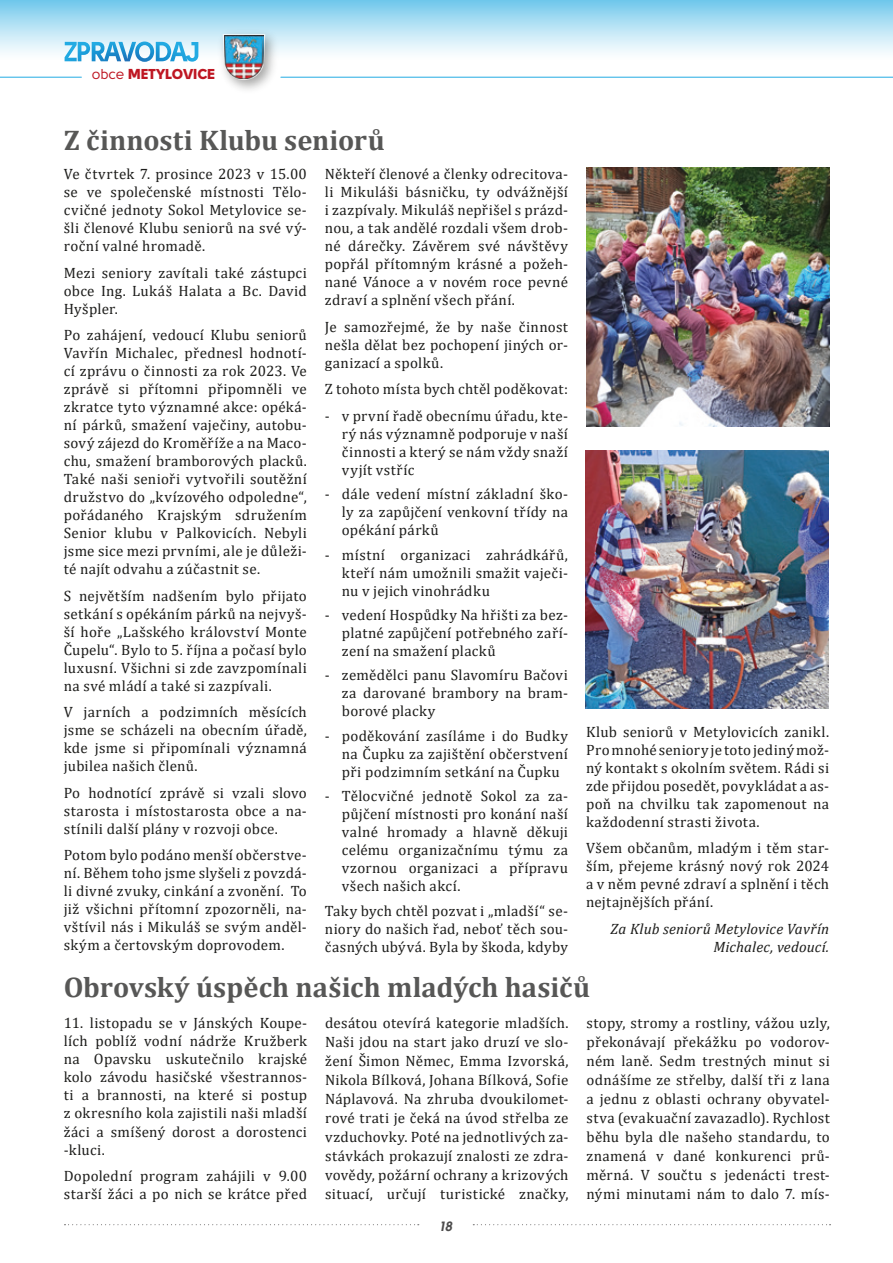
<style>
.page{position:relative;width:893px;height:1263px;background:#fff}
.page>*{position:absolute;margin:0;border:0;box-sizing:border-box;transform-origin:0 0}
.t1{font:700 28.5px "Cambria";letter-spacing:.005em;color:#575756}
.t2{font:15px/18px "Cambria";letter-spacing:.025em;color:#1d1d1b;text-align:justify}
.t3{font:italic 15px/18px "Cambria";letter-spacing:.01em;color:#1d1d1b;text-align:right}
.t4{font:14.4px "Solomon Sans Black";color:#be1622}
.t5{font:13.5px "Solomon Sans Bold Italic";color:#4d4c4c}
.s1{font-family:"Solomon Sans Normal"}
</style>
<div class="page">
<div style="left:0;top:0;width:893px;height:77px;background:linear-gradient(to bottom,#7dcded,#fff)"></div>
<img style="left:214px;top:25px;width:70px;height:65px">
<svg style="left:223px;top:34px;width:42px;height:46px"></svg>
<img style="left:224px;top:36px;width:40px;height:42px">
<svg style="left:65px;top:42px;width:133px;height:20px"></svg>
<hr style="left:281px;top:77px;width:612px;height:1px;background:#23abe3">
<svg style="left:64px;top:1224px;width:355px;height:1px"></svg>
<svg style="left:473px;top:1224px;width:357px;height:1px"></svg>
<hr style="left:0;top:77px;width:81px;height:1px;background:#23abe3">
<img style="left:586px;top:168px;width:244px;height:258px">
<img style="left:585px;top:450px;width:243px;height:258px">
<p class="t4" style="left:92px;top:65px;width:125px"><span class="s1">obce</span> METYLOVICE</p>
<h1 class="t1" style="left:64px;top:120px;width:323px">Z činnosti Klubu seniorů</h1>
<p class="t2" style="left:64px;top:165px;width:245px">Ve čtvrtek 7. prosince 2023 v 15.00 se ve společenské místnosti Tělo&shy;cvičné jednoty Sokol Metylovice se&shy;šli členové Klubu seniorů na své vý&shy;roční valné hromadě.</p>
<p class="t2" style="left:64px;top:264px;width:245px">Mezi seniory zavítali také zástupci obce Ing. Lukáš Halata a Bc. David Hyšpler.</p>
<p class="t2" style="left:64px;top:326px;width:245px">Po zahájení, vedoucí Klubu seniorů Vavřín Michalec, přednesl hodnotí&shy;cí zprávu o činnosti za rok 2023. Ve zprávě si přítomni připomněli ve zkratce tyto významné akce: opéká&shy;ní párků, smažení vaječiny, autobu&shy;sový zájezd do Kroměříže a na Maco&shy;chu, smažení bramborových placků.<br>Také naši senioři vytvořili soutěžní družstvo do „kvízového odpoledne“, pořádaného Krajským sdružením Senior klubu v Palkovicích. Nebyli jsme sice mezi prvními, ale je důleži&shy;té najít odvahu a zúčastnit se.</p>
<p class="t2" style="left:64px;top:587px;width:245px">S největším nadšením bylo přijato setkání s opékáním párků na nejvyš&shy;ší hoře „Lašského království Monte Čupelu“. Bylo to 5. října a počasí bylo luxusní. Všichni si zde zavzpomínali na své mládí a také si zazpívali.</p>
<p class="t2" style="left:64px;top:703px;width:245px">V jarních a podzimních měsících jsme se scházeli na obecním úřadě, kde jsme si připomínali významná jubilea našich členů.</p>
<p class="t2" style="left:64px;top:784px;width:245px">Po hodnotící zprávě si vzali slovo starosta i místostarosta obce a na&shy;stínili další plány v rozvoji obce.</p>
<p class="t2" style="left:64px;top:846px;width:245px">Potom bylo podáno menší občerstve&shy;ní. Během toho jsme slyšeli z povzdá&shy;li divné zvuky, cinkání a zvonění. To již všichni přítomní zpozorněli, na&shy;vštívil nás i Mikuláš se svým anděl&shy;ským a čertovským doprovodem.</p>
<p class="t2" style="left:325px;top:165px;width:245px">Někteří členové a členky odrecitova&shy;li Mikuláši básničku, ty odvážnější i zazpívaly. Mikuláš nepřišel s prázd&shy;nou, a tak andělé rozdali všem drob&shy;né dárečky. Závěrem své návštěvy popřál přítomným krásné a požeh&shy;nané Vánoce a v novém roce pevné zdraví a splnění všech přání.</p>
<p class="t2" style="left:325px;top:318px;width:245px">Je samozřejmé, že by naše činnost nešla dělat bez pochopení jiných or&shy;ganizací a spolků.</p>
<p class="t2" style="left:325px;top:380px;width:245px">Z tohoto místa bych chtěl poděkovat:</p>
<p class="t2" style="left:342px;top:407px;width:228px;text-indent:-17px">- v první řadě obecnímu úřadu, kte&shy;rý nás významně podporuje v naší činnosti a který se nám vždy snaží vyjít vstříc</p>
<p class="t2" style="left:342px;top:485px;width:228px;text-indent:-17px">- dále vedení místní základní ško&shy;ly za zapůjčení venkovní třídy na opékání párků</p>
<p class="t2" style="left:342px;top:545px;width:228px;text-indent:-17px">- místní organizaci zahrádkářů, kteří nám umožnili smažit vaječi&shy;nu v jejich vinohrádku</p>
<p class="t2" style="left:342px;top:606px;width:228px;text-indent:-17px">- vedení Hospůdky Na hřišti za bez&shy;platné zapůjčení potřebného zaří&shy;zení na smažení placků</p>
<p class="t2" style="left:342px;top:666px;width:228px;text-indent:-17px">- zemědělci panu Slavomíru Bačovi za darované brambory na bram&shy;borové placky</p>
<p class="t2" style="left:342px;top:727px;width:228px;text-indent:-17px">- poděkování zasíláme i do Budky na Čupku za zajištění občerstvení při podzimním setkání na Čupku</p>
<p class="t2" style="left:342px;top:787px;width:228px;text-indent:-17px">- Tělocvičné jednotě Sokol za za&shy;půjčení místnosti pro konání naší valné hromady a hlavně děkuji celému organizačnímu týmu za vzornou organizaci a přípravu všech našich akcí.</p>
<p class="t2" style="left:325px;top:901px;width:245px">Taky bych chtěl pozvat i „mladší“ se&shy;niory do našich řad, neboť těch sou&shy;časných ubývá. Byla by škoda, kdyby</p>
<p class="t2" style="left:586px;top:722px;width:245px">Klub seniorů v Metylovicích zanikl.<br>Pro mnohé seniory je toto jediný mož&shy;ný kontakt s okolním světem. Rádi si zde přijdou posedět, povykládat a as&shy;poň na chvilku tak zapomenout na každodenní strasti života.</p>
<p class="t2" style="left:586px;top:839px;width:245px">Všem občanům, mladým i těm star&shy;ším, přejeme krásný nový rok 2024 a v něm pevné zdraví a splnění i těch nejtajnějších přání.</p>
<p class="t3" style="left:611px;top:919px;width:220px">Za Klub seniorů Metylovice Vavřín<br>Michalec, vedoucí.</p>
<h1 class="t1" style="left:64px;top:967px;width:528px">Obrovský úspěch našich mladých hasičů</h1>
<p class="t2" style="left:64px;top:1014px;width:245px">11. listopadu se v Jánských Koupe&shy;lích poblíž vodní nádrže Kružberk na Opavsku uskutečnilo krajské kolo závodu hasičské všestrannos&shy;ti a brannosti, na které si postup z okresního kola zajistili naši mladší žáci a smíšený dorost a dorostenci -kluci.</p>
<p class="t2" style="left:64px;top:1167px;width:245px">Dopolední program zahájili v 9.00 starší žáci a po nich se krátce před</p>
<p class="t2" style="left:325px;top:1013px;width:245px;line-height:19px">desátou otevírá kategorie mladších.<br>Naši jdou na start jako druzí ve slo&shy;žení Šimon Němec, Emma Izvorská, Nikola Bílková, Johana Bílková, Sofie Náplavová. Na zhruba dvoukilomet&shy;rové trati je čeká na úvod střelba ze vzduchovky. Poté na jednotlivých za&shy;stávkách prokazují znalosti ze zdra&shy;vovědy, požární ochrany a krizových situací, určují turistické značky,</p>
<p class="t2" style="left:586px;top:1013px;width:245px;line-height:19px">stopy, stromy a rostliny, vážou uzly, překonávají překážku po vodorov&shy;ném laně. Sedm trestných minut si odnášíme ze střelby, další tři z lana a jednu z oblasti ochrany obyvatel&shy;stva (evakuační zavazadlo). Rychlost běhu byla dle našeho standardu, to znamená v dané konkurenci prů&shy;měrná. V součtu s jedenácti trest&shy;nými minutami nám to dalo 7. mís-</p>
<p class="t5" style="left:440px;top:1218px;width:14px">18</p>
</div>
